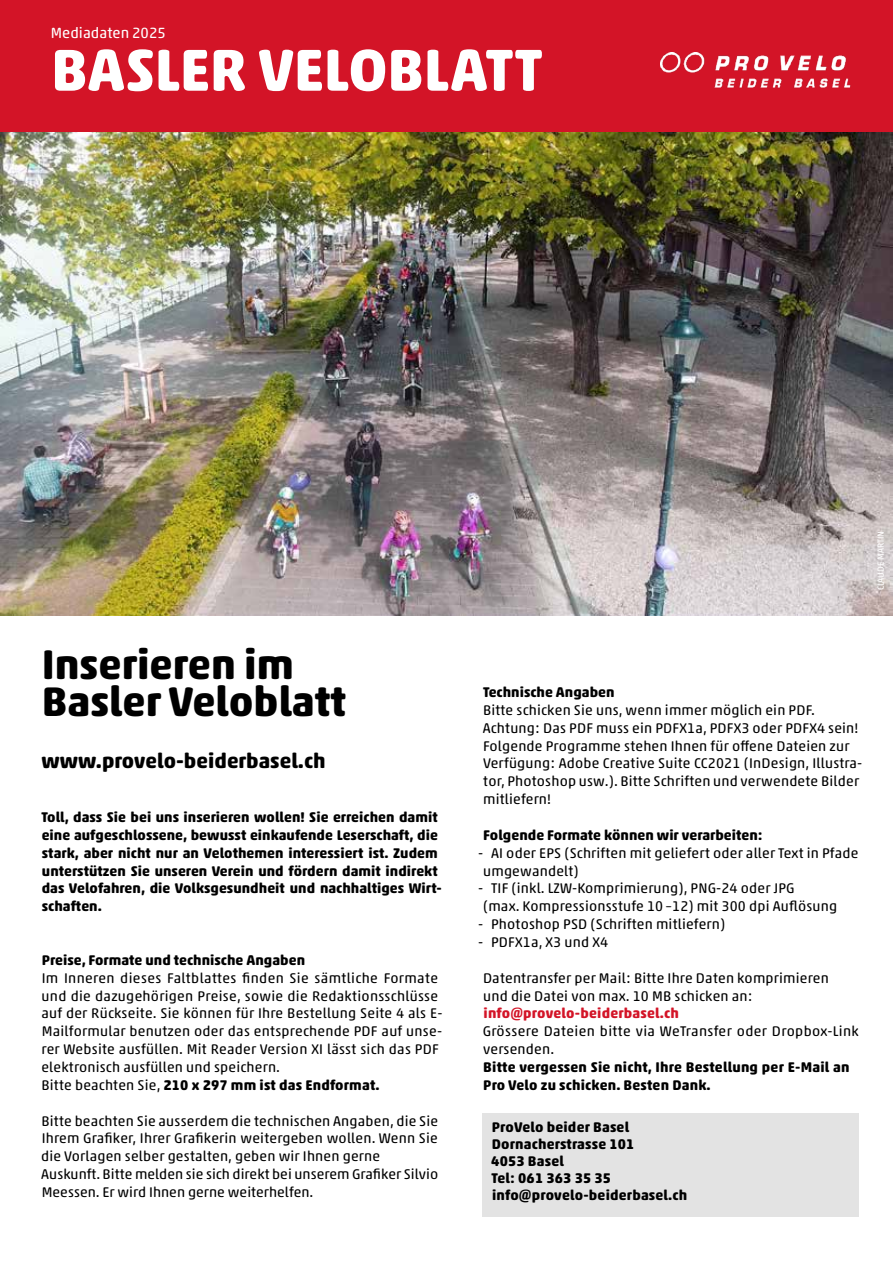
<style>
.page{position:relative;width:893px;height:1263px;background:#fff}
.page>*{position:absolute;margin:0;border:0;box-sizing:border-box;transform-origin:0 0}
.t1{font:700 60px "Akko Rounded Pro";letter-spacing:-.005em;color:#fff}
.t2{font:700 42px/37.5px "Akko Rounded Pro";color:#000}
.t3{font:700 21px "Akko Rounded Pro";color:#000}
.t4{font:15px "Akko Rounded Pro";color:#fff}
.t5{font:14.25px/17.9px "Akko Rounded Pro";letter-spacing:.015em;color:#000}
.t6{font:700 14.25px/17.9px "Akko Rounded Pro";letter-spacing:.005em;color:#000}
.t7{font:700 14.25px "Akko Rounded Pro";letter-spacing:.015em;color:#d31427}
.t8{font:9px "Akko Rounded Pro";color:#fff}
.s1{font-weight:700}
</style>
<div class="page">
<div style="left:483px;top:1113px;width:376px;height:103px;background:#e3e3e3"></div>
<img style="left:0;top:131px;width:893px;height:485px">
<div style="left:0;top:0;width:893px;height:131px;background:#d31427"></div>
<img style="left:660px;top:52px;width:191px;height:36px">
<p class="t4" style="left:51px;top:23px;width:116px">Mediadaten 2025</p>
<h1 class="t1" style="left:51px;top:33px;width:493px">BASLER VELOBLATT</h1>
<h2 class="t2" style="left:42px;top:645px;width:306px">Inserieren im<br>Basler Veloblatt</h2>
<h3 class="t3" style="left:42px;top:748px;width:285px">www.provelo-beiderbasel.ch</h3>
<p class="t6" style="left:42px;top:808px;width:402px">Toll, dass Sie bei uns inserieren wollen! Sie erreichen damit eine aufgeschlossene, bewusst einkaufende Leserschaft, die stark, aber nicht nur an Velothemen interessiert ist. Zudem unterstützen Sie unseren Verein und fördern damit indirekt das Velofahren, die Volksgesundheit und nachhaltiges Wirt&shy;schaften.</p>
<p class="t6" style="left:42px;top:951px;width:265px">Preise, Formate und technische Angaben</p>
<p class="t5" style="left:41px;top:969px;width:403px">Im Inneren dieses Faltblattes finden Sie sämtliche Formate und die dazugehörigen Preise, sowie die Redaktionsschlüsse auf der Rückseite. Sie können für Ihre Bestellung Seite 4 als E-Mailformular benutzen oder das entsprechende PDF auf unse&shy;rer Website ausfüllen. Mit Reader Version XI lässt sich das PDF elektronisch ausfüllen und speichern.<br>Bitte beachten Sie, <span class="s1">210 x 297 mm ist das Endformat.</span></p>
<p class="t5" style="left:41px;top:1111px;width:399px">Bitte beachten Sie ausserdem die technischen Angaben, die Sie Ihrem Grafiker, Ihrer Grafikerin weitergeben wollen. Wenn Sie die Vorlagen selber gestalten, geben wir Ihnen gerne Auskunft. Bitte melden sie sich direkt bei unserem Grafiker Silvio Meessen. Er wird Ihnen gerne weiterhelfen.</p>
<p class="t8" style="left:875px;top:590px;width:61px;rotate:-90deg">CLAUDE MARTIN</p>
<p class="t6" style="left:483px;top:683px;width:133px">Technische Angaben</p>
<p class="t5" style="left:483px;top:701px;width:381px">Bitte schicken Sie uns, wenn immer möglich ein PDF.<br>Achtung: Das PDF muss ein PDFX1a, PDFX3 oder PDFX4 sein!<br>Folgende Programme stehen Ihnen für offene Dateien zur Verfügung: Adobe Creative Suite CC2021 (InDesign, Illustra&shy;tor, Photoshop usw.). Bitte Schriften und verwendete Bilder mitliefern!</p>
<p class="t6" style="left:483px;top:826px;width:281px">Folgende Formate können wir verarbeiten:</p>
<p class="t5" style="left:483px;top:844px;width:377px;text-indent:-5px">- AI oder EPS (Schriften mit geliefert oder aller Text in Pfade umgewandelt)</p>
<p class="t5" style="left:483px;top:879px;width:356px;text-indent:-5px">- TIF (inkl. LZW-Komprimierung), PNG-24 oder JPG<br>(max. Kompressionsstufe 10 –12) mit 300 dpi Auflösung</p>
<p class="t5" style="left:478px;top:915px;width:249px">- Photoshop PSD (Schriften mitliefern)</p>
<p class="t5" style="left:478px;top:933px;width:131px">- PDFX1a, X3 und X4</p>
<p class="t5" style="left:483px;top:969px;width:347px">Datentransfer per Mail: Bitte Ihre Daten komprimieren und die Datei von max. 10 MB schicken an:</p>
<p class="t7" style="left:484px;top:1005px;width:197px">info@provelo-beiderbasel.ch</p>
<p class="t5" style="left:483px;top:1022px;width:378px">Grössere Dateien bitte via WeTransfer oder Dropbox-Link versenden.</p>
<p class="t6" style="left:483px;top:1058px;width:368px">Bitte vergessen Sie nicht, Ihre Bestellung per E-Mail an<br>Pro Velo zu schicken. Besten Dank.</p>
<p class="t6" style="left:491px;top:1118px;width:198px;line-height:17.1px">ProVelo beider Basel<br>Dornacherstrasse 101<br>4053 Basel<br>Tel: 061 363 35 35 info@provelo-beiderbasel.ch</p>
</div>
